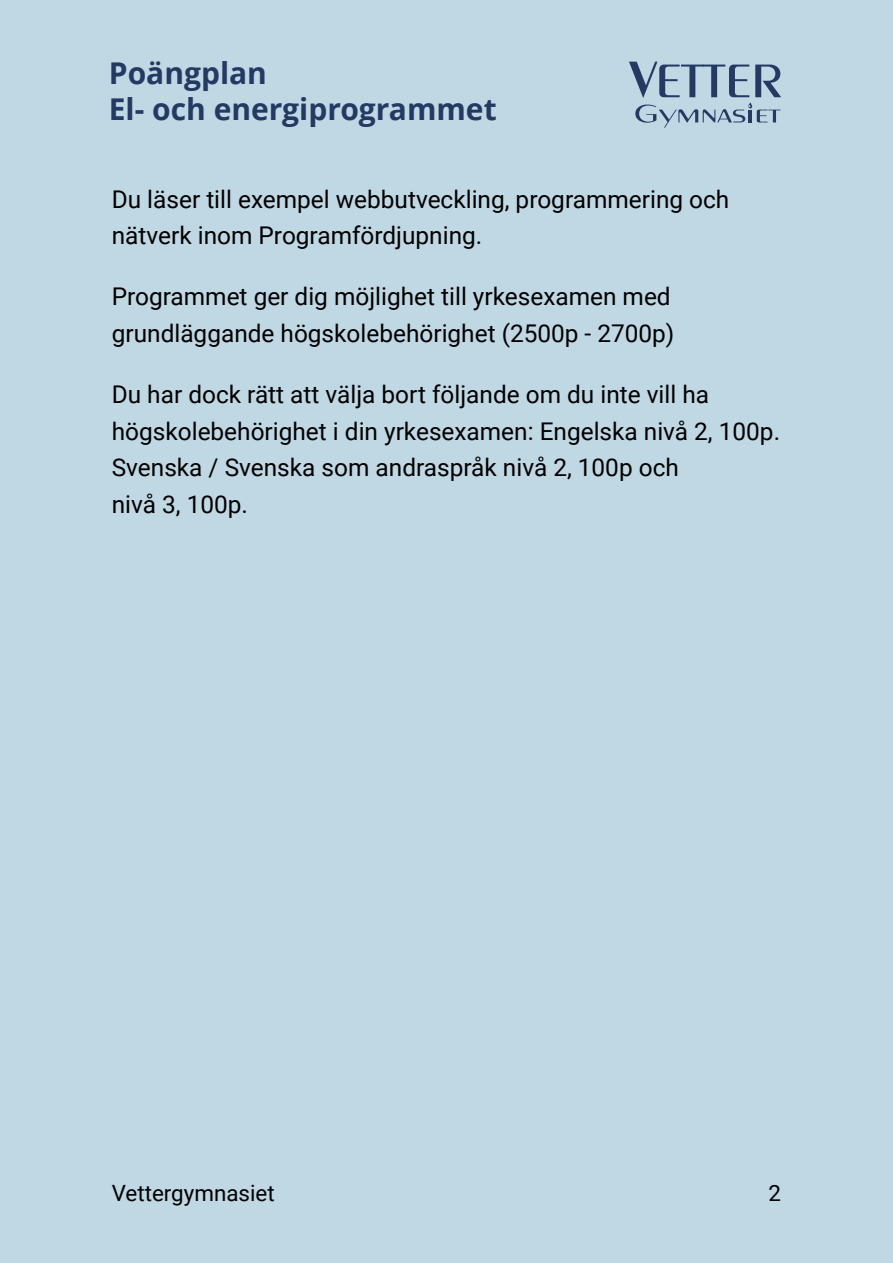
<style>
.page{position:relative;width:893px;height:1263px;background:#c0d7e4}
.page>*{position:absolute;margin:0;border:0;box-sizing:border-box;transform-origin:0 0}
.t1{font:700 30px/36px "Open Sans";color:#243a63}
.t2{font:24.45px/36.6px "Roboto";color:#000}
.t3{font:22.35px "Roboto";color:#000}
</style>
<div class="page">
<svg style="left:629px;top:62px;width:152px;height:66px"></svg>
<p class="t1" style="left:109px;top:59px;width:389px">Poängplan<br>El- och energiprogrammet</p>
<p class="t2" style="left:112px;top:183px;width:619px">Du läser till exempel webbutveckling, programmering och nätverk inom Programfördjupning.</p>
<p class="t2" style="left:112px;top:281px;width:564px">Programmet ger dig möjlighet till yrkesexamen med grundläggande högskolebehörighet (2500p - 2700p)</p>
<p class="t2" style="left:112px;top:378px;width:670px">Du har dock rätt att välja bort följande om du inte vill ha högskolebehörighet i din yrkesexamen: Engelska nivå 2, 100p.<br>Svenska / Svenska som andraspråk nivå 2, 100p och<br>nivå 3, 100p.</p>
<p class="t3" style="left:112px;top:1184px;width:164px">Vettergymnasiet</p>
<p class="t3" style="left:769px;top:1184px;width:14px">2</p>
</div>
